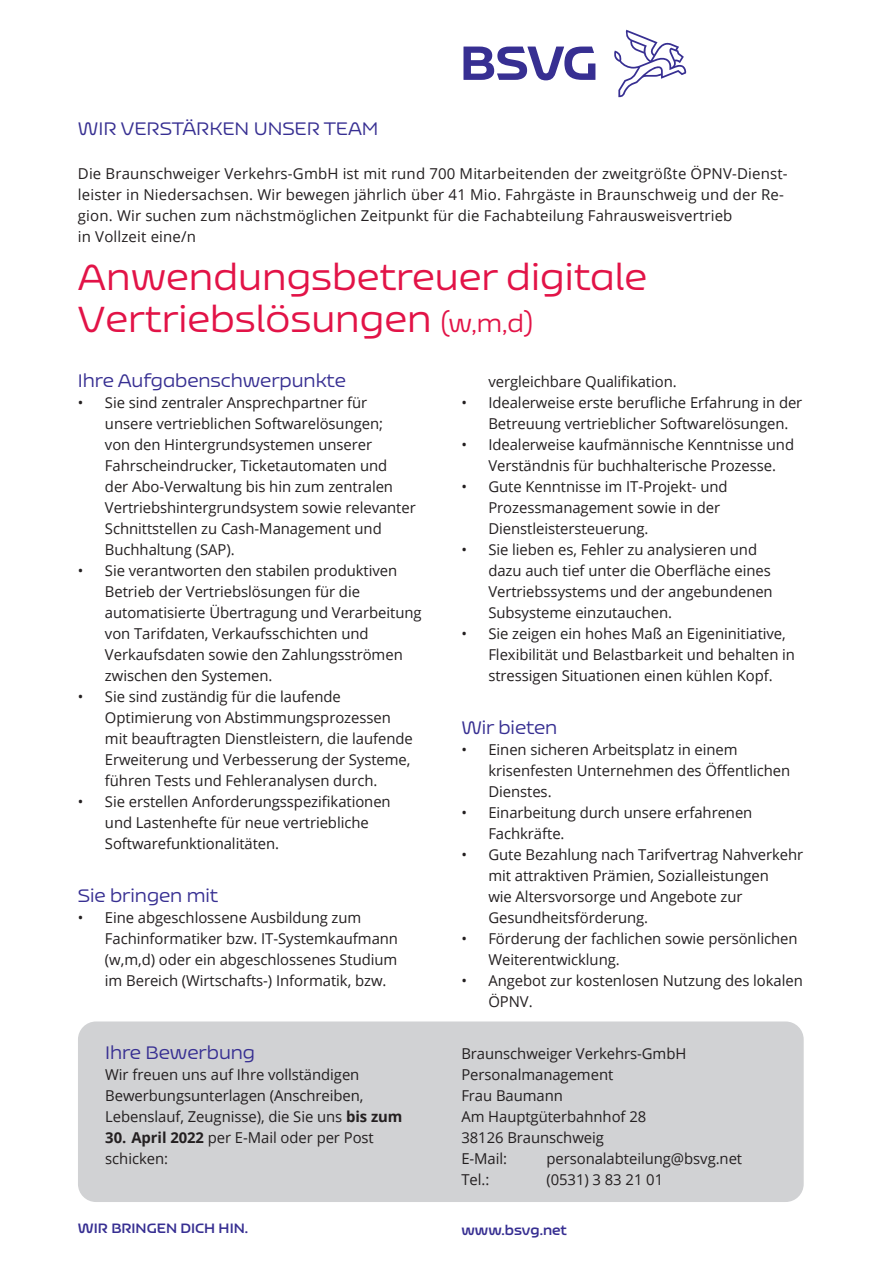
<style>
.page{position:relative;width:893px;height:1263px;background:#fff}
.page>*{position:absolute;margin:0;border:0;box-sizing:border-box;transform-origin:0 0}
.t1{font:36px/42px "Nizzoli Alt";color:#e21347}
.t2{font:18px "Nizzoli Alt";letter-spacing:-.005em;color:#372f92}
.t3{font:15px/21px "Open Sans";letter-spacing:-.005em;color:#231f20}
.t4{font:700 13.5px "Nizzoli Alt";color:#372f92}
.s1{font-size:24px}
.s2{font-weight:700}
</style>
<div class="page">
<svg style="left:463px;top:47px;width:132px;height:33px"></svg>
<svg style="left:614px;top:30px;width:72px;height:67px"></svg>
<div style="left:78px;top:1021px;width:726px;height:181px;background:#d1d2d4;border-radius:18px"></div>
<p class="t2" style="left:78px;top:118px;width:302px">WIR VERSTÄRKEN UNSER TEAM</p>
<p class="t3" style="left:78px;top:162px;width:711px">Die Braunschweiger Verkehrs-GmbH ist mit rund 700 Mitarbeitenden der zweitgrößte ÖPNV-Dienst&shy;leister in Niedersachsen. Wir bewegen jährlich über 41 Mio. Fahrgäste in Braunschweig und der Re&shy;gion. Wir suchen zum nächstmöglichen Zeitpunkt für die Fachabteilung Fahrausweisvertrieb<br>in Vollzeit eine/n</p>
<h1 class="t1" style="left:78px;top:256px;width:571px">Anwendungsbetreuer digitale<br>Vertriebslösungen <span class="s1">(w,m,d)</span></h1>
<p class="t2" style="left:78px;top:370px;width:269px">Ihre Aufgabenschwerpunkte</p>
<p class="t3" style="left:105px;top:392px;width:312px;text-indent:-27px">• Sie sind zentraler Ansprechpartner für unsere vertrieblichen Softwarelösungen;<br>von den Hintergrundsystemen unserer Fahrscheindrucker, Ticketautomaten und<br>der Abo-Verwaltung bis hin zum zentralen Vertriebshintergrundsystem sowie relevanter Schnittstellen zu Cash-Management und Buchhaltung (SAP).</p>
<p class="t3" style="left:105px;top:560px;width:318px;text-indent:-27px">• Sie verantworten den stabilen produktiven Betrieb der Vertriebslösungen für die automatisierte Übertragung und Verarbeitung von Tarifdaten, Verkaufsschichten und Verkaufsdaten sowie den Zahlungsströmen zwischen den Systemen.</p>
<p class="t3" style="left:105px;top:686px;width:309px;text-indent:-27px">• Sie sind zuständig für die laufende Optimierung von Abstimmungsprozessen mit beauftragten Dienstleistern, die laufende Erweiterung und Verbesserung der Systeme, führen Tests und Fehleranalysen durch.</p>
<p class="t3" style="left:105px;top:791px;width:287px;text-indent:-27px">• Sie erstellen Anforderungsspezifikationen und Lastenhefte für neue vertriebliche<br>Softwarefunktionalitäten.</p>
<p class="t2" style="left:78px;top:885px;width:142px">Sie bringen mit</p>
<p class="t3" style="left:105px;top:906px;width:295px;text-indent:-27px">• Eine abgeschlossene Ausbildung zum Fachinformatiker bzw. IT-Systemkaufmann (w,m,d) oder ein abgeschlossenes Studium im Bereich (Wirtschafts-) Informatik, bzw.</p>
<p class="t2" style="left:105px;top:1042px;width:151px">Ihre Bewerbung</p>
<p class="t3" style="left:105px;top:1064px;width:299px">Wir freuen uns auf Ihre vollständigen<br>Bewerbungsunterlagen (Anschreiben,<br>Lebenslauf, Zeugnisse), die Sie uns <span class="s2">bis zum</span></p>
<p class="t3" style="left:105px;top:1126px;width:270px;line-height:21.6px"><span class="s2">30. April 2022</span> per E-Mail oder per Post schicken:</p>
<p class="t3" style="left:488px;top:371px;width:190px">vergleichbare Qualifikation.</p>
<p class="t3" style="left:488px;top:392px;width:315px;text-indent:-27px">• Idealerweise erste berufliche Erfahrung in der<br>Betreuung vertrieblicher Softwarelösungen.</p>
<p class="t3" style="left:461px;top:434px;width:334px;text-align:center">• Idealerweise kaufmännische Kenntnisse und<br>Verständnis für buchhalterische Prozesse.</p>
<p class="t3" style="left:488px;top:476px;width:241px;text-indent:-27px">• Gute Kenntnisse im IT-Projekt- und<br>Prozessmanagement sowie in der<br>Dienstleistersteuerung.</p>
<p class="t3" style="left:488px;top:539px;width:286px;text-indent:-27px">• Sie lieben es, Fehler zu analysieren und dazu auch tief unter die Oberfläche eines Vertriebssystems und der angebundenen Subsysteme einzutauchen.</p>
<p class="t3" style="left:488px;top:623px;width:308px;text-indent:-27px">• Sie zeigen ein hohes Maß an Eigeninitiative,<br>Flexibilität und Belastbarkeit und behalten in stressigen Situationen einen kühlen Kopf.</p>
<p class="t2" style="left:461px;top:717px;width:98px">Wir bieten</p>
<p class="t3" style="left:488px;top:738px;width:303px;text-indent:-27px">• Einen sicheren Arbeitsplatz in einem krisenfesten Unternehmen des Öffentlichen<br>Dienstes.</p>
<p class="t3" style="left:488px;top:801px;width:266px;text-indent:-27px">• Einarbeitung durch unsere erfahrenen<br>Fachkräfte.</p>
<p class="t3" style="left:488px;top:843px;width:316px;text-indent:-27px">• Gute Bezahlung nach Tarifvertrag Nahverkehr mit attraktiven Prämien, Sozialleistungen<br>wie Altersvorsorge und Angebote zur Gesundheitsförderung.</p>
<p class="t3" style="left:488px;top:927px;width:311px;text-indent:-27px">• Förderung der fachlichen sowie persönlichen<br>Weiterentwicklung.</p>
<p class="t3" style="left:488px;top:969px;width:316px;text-indent:-27px">• Angebot zur kostenlosen Nutzung des lokalen<br>ÖPNV.</p>
<p class="t3" style="left:461px;top:1043px;width:226px">Braunschweiger Verkehrs-GmbH<br>Personalmanagement<br>Frau Baumann<br>Am Hauptgüterbahnhof 28<br>38126 Braunschweig<br>E-Mail:</p>
<p class="t3" style="left:546px;top:1148px;width:197px">personalabteilung@bsvg.net</p>
<p class="t3" style="left:461px;top:1169px;width:29px">Tel.:</p>
<p class="t3" style="left:546px;top:1169px;width:118px">(0531) 3 83 21 01</p>
<p class="t4" style="left:78px;top:1220px;width:172px">WIR BRINGEN DICH HIN.</p>
<p class="t4" style="left:461px;top:1222px;width:107px">www.bsvg.net</p>
</div>
